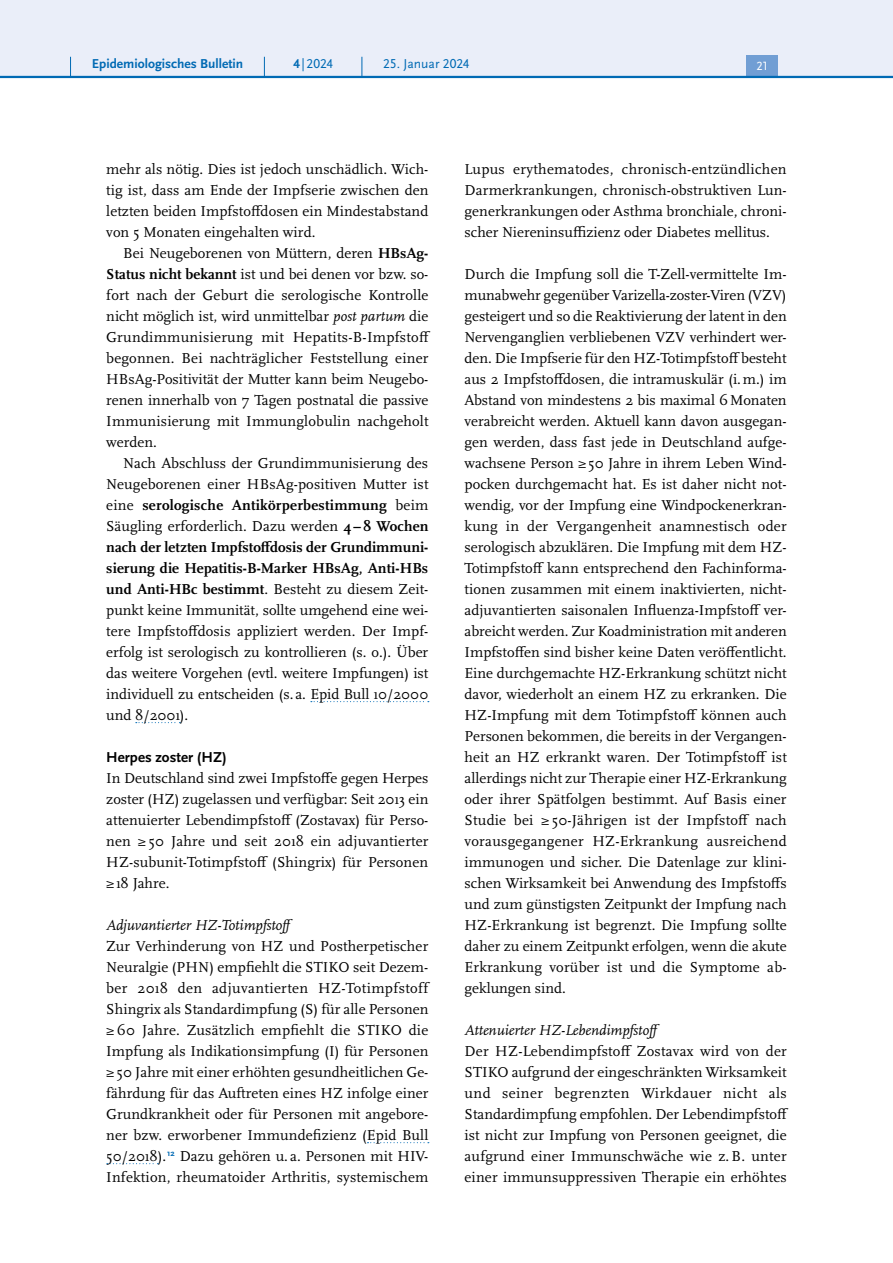
<style>
.page{position:relative;width:893px;height:1263px;background:#fff}
.page>*{position:absolute;margin:0;border:0;box-sizing:border-box;transform-origin:0 0}
.P_-_Fließtext{font:15px/21px "Scala Pro";letter-spacing:.005em;color:#000;text-align:justify}
.P_-_Fließtext-2{font:italic 15px "Scala Pro";letter-spacing:-.005em;color:#000}
.t1{font:700 15px "Scala Sans Pro";color:#000}
.t2{font:700 13.5px "Scala Sans Pro";color:#006ab4}
.t3{font:13.5px "Scala Sans Pro";color:#006ab4}
.t4{font:12.45px "Scala Sans Pro";color:#fff}
.s1{font-weight:700}
.s2{font-style:italic}
</style>
<div class="page">
<svg style="left:311px;top:701px;width:118px;height:1px"></svg>
<svg style="left:136px;top:722px;width:44px;height:1px"></svg>
<svg style="left:367px;top:1142px;width:62px;height:1px"></svg>
<svg style="left:107px;top:1163px;width:51px;height:1px"></svg>
<div style="left:0;top:0;width:893px;height:77px;background:#eaeef9"></div>
<div style="left:746px;top:55px;width:32px;height:21px;background:#719ed4"></div>
<hr style="left:0;top:76px;width:893px;height:2px;background:#006ab4">
<svg style="left:70px;top:57px;width:1px;height:19px"></svg>
<svg style="left:264px;top:57px;width:1px;height:19px"></svg>
<svg style="left:362px;top:57px;width:1px;height:19px"></svg>
<p class="t2" style="left:92px;top:55px;width:153px">Epidemiologisches Bulletin</p>
<p class="t3" style="left:293px;top:55px;width:41px"><span class="s1">4</span> |2024</p>
<p class="t4" style="left:757px;top:59px;width:13px">21</p>
<p class="t3" style="left:383px;top:55px;width:88px">25. Januar 2024</p>
<p class="P_-_Fließtext" style="left:106px;top:158px;width:324px">mehr als nötig. Dies ist jedoch unschädlich. Wich&shy;tig ist, dass am Ende der Impfserie zwischen den letzten beiden Impfstoffdosen ein Mindestabstand von 5 Monaten eingehalten wird.</p>
<p class="P_-_Fließtext" style="left:106px;top:242px;width:326px;text-align:left;text-indent:17px">Bei Neugeborenen von Müttern, deren <span class="s1">HBsAg-Status nicht bekannt</span> ist und bei denen vor bzw. so&shy;fort nach der Geburt die serologische Kontrolle nicht möglich ist, wird unmittelbar <span class="s2">post partum</span> die Grundimmunisierung mit Hepatits-B-Impfstoff begonnen. Bei nachträglicher Feststellung einer HBsAg-Positivität der Mutter kann beim Neugebo&shy;renen innerhalb von 7 Tagen postnatal die passive Immunisierung mit Immunglobulin nachgeholt werden.</p>
<p class="P_-_Fließtext" style="left:106px;top:452px;width:324px;text-indent:17px">Nach Abschluss der Grundimmunisierung des Neugeborenen einer HBsAg-positiven Mutter ist eine <span class="s1">serologische Antikörperbestimmung</span> beim Säugling erforderlich. Dazu werden <span class="s1">4–8 Wochen nach der letzten Impfstoffdosis der Grundimmuni&shy;sierung die Hepatitis-B-Marker HBsAg, Anti-HBs und Anti-HBc bestimmt</span>. Besteht zu diesem Zeit&shy;punkt keine Immunität, sollte umgehend eine wei&shy;tere Impfstoffdosis appliziert werden. Der Impf&shy;erfolg ist serologisch zu kontrollieren (s. o.). Über das weitere Vorgehen (evtl. weitere Impfungen) ist individuell zu entscheiden (s. a. Epid Bull 10/2000 und 8/2001).</p>
<h5 class="t1" style="left:106px;top:748px;width:122px">Herpes zoster (HZ)</h5>
<p class="P_-_Fließtext" style="left:106px;top:767px;width:324px">In Deutschland sind zwei Impfstoffe gegen Herpes zoster (HZ) zugelassen und verfügbar: Seit 2013 ein attenuierter Lebendimpfstoff (Zostavax) für Perso&shy;nen ≥ 50 Jahre und seit 2018 ein adjuvantierter HZ-subunit-Totimpfstoff (Shingrix) für Personen ≥18 Jahre.</p>
<p class="P_-_Fließtext-2" style="left:106px;top:916px;width:191px">Adjuvantierter HZ-Totimpfstoff</p>
<p class="P_-_Fließtext" style="left:106px;top:935px;width:324px">Zur Verhinderung von HZ und Postherpetischer Neuralgie (PHN) empfiehlt die STIKO seit Dezem&shy;ber 2018 den adjuvantierten HZ-Totimpfstoff Shingrix als Standardimpfung (S) für alle Personen ≥ 60 Jahre. Zusätzlich empfiehlt die STIKO die Impfung als Indikationsimpfung (I) für Personen ≥50 Jahre mit einer erhöhten gesundheitlichen Ge&shy;fährdung für das Auftreten eines HZ infolge einer Grundkrankheit oder für Personen mit angebore&shy;ner bzw. erworbener Immundefizienz (Epid Bull 50/2018).<sup>12</sup> Dazu gehören u. a. Personen mit HIV-Infektion, rheumatoider Arthritis, systemischem</p>
<p class="P_-_Fließtext" style="left:465px;top:158px;width:324px">Lupus erythematodes, chronisch-entzündlichen Darmerkrankungen, chronisch-obstruktiven Lun&shy;generkrankungen oder Asthma bronchiale, chroni&shy;scher Niereninsuffizienz oder Diabetes mellitus.</p>
<p class="P_-_Fließtext" style="left:465px;top:263px;width:324px">Durch die Impfung soll die T-Zell-vermittelte Im&shy;munabwehr gegenüber Varizella-zoster-Viren (VZV) gesteigert und so die Reaktivierung der latent in den Nervenganglien verbliebenen VZV verhindert wer&shy;den. Die Impfserie für den HZ-Totimpfstoff besteht aus 2 Impfstoffdosen, die intramuskulär (i.m.) im Abstand von mindestens 2 bis maximal 6Monaten verabreicht werden. Aktuell kann davon ausgegan&shy;gen werden, dass fast jede in Deutschland aufge&shy;wachsene Person ≥50 Jahre in ihrem Leben Wind&shy;pocken durchgemacht hat. Es ist daher nicht not&shy;wendig, vor der Impfung eine Windpockenerkran&shy;kung in der Vergangenheit anamnestisch oder serologisch abzuklären. Die Impfung mit dem HZ-Totimpfstoff kann entsprechend den Fachinforma&shy;tionen zusammen mit einem inaktivierten, nicht&shy;adjuvantierten saisonalen Influenza-Impfstoff ver&shy;abreicht werden. Zur Koadministration mit anderen Impfstoffen sind bisher keine Daten veröffentlicht.<br>Eine durchgemachte HZ-Erkrankung schützt nicht davor, wiederholt an einem HZ zu erkranken. Die HZ-Impfung mit dem Totimpfstoff können auch Personen bekommen, die bereits in der Vergangen&shy;heit an HZ erkrankt waren. Der Totimpfstoff ist allerdings nicht zur Therapie einer HZ-Erkrankung oder ihrer Spätfolgen bestimmt. Auf Basis einer Studie bei ≥ 50-Jährigen ist der Impfstoff nach vorausgegangener HZ-Erkrankung ausreichend immunogen und sicher. Die Datenlage zur klini&shy;schen Wirksamkeit bei Anwendung des Impfstoffs und zum günstigsten Zeitpunkt der Impfung nach HZ-Erkrankung ist begrenzt. Die Impfung sollte daher zu einem Zeitpunkt erfolgen, wenn die akute Erkrankung vorüber ist und die Symptome ab&shy;geklungen sind.</p>
<p class="P_-_Fließtext-2" style="left:465px;top:1021px;width:199px">Attenuierter HZ-Lebendimpfstoff</p>
<p class="P_-_Fließtext" style="left:465px;top:1040px;width:325px;text-align:left">Der HZ-Lebendimpfstoff Zostavax wird von der STIKO aufgrund der eingeschränkten Wirksamkeit und seiner begrenzten Wirkdauer nicht als Standardimpfung empfohlen. Der Lebendimpfstoff ist nicht zur Impfung von Personen geeignet, die aufgrund einer Immunschwäche wie z.B. unter einer immunsuppressiven Therapie ein erhöhtes</p>
</div>
